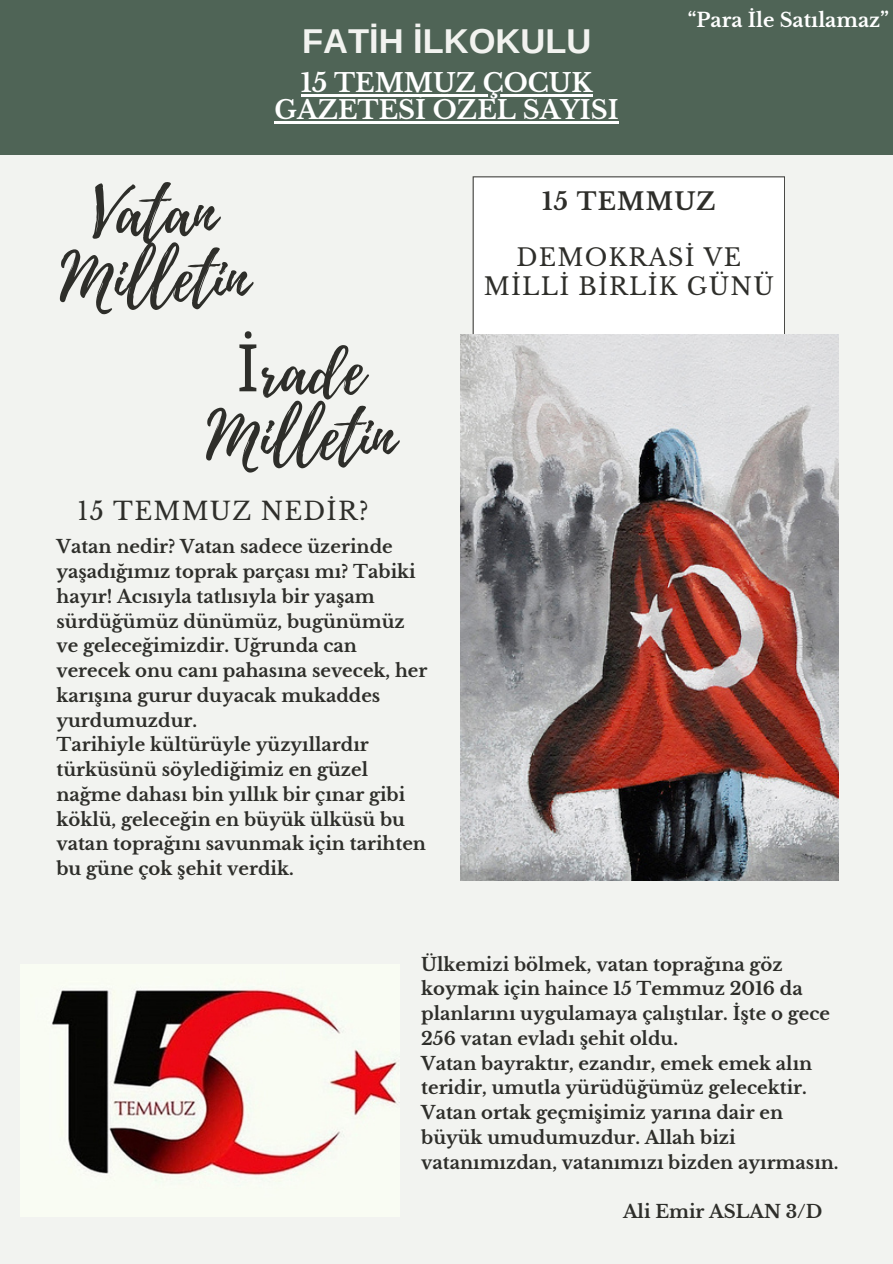
<style>
.page{position:relative;width:893px;height:1264px;background:#fff}
.page>*{position:absolute;margin:0;border:0;box-sizing:border-box;transform-origin:0 0}
.t1{font:65.55px/65.2px "Playlist Script";color:#2e2e2a;text-align:center}
.t2{font:700 34.5px "Arimo";color:#f2f3f0}
.t3{font:700 25.5px/27px "Libre Baskerville";color:#fff;text-align:center}
.t4{font:24.75px "Libre Baskerville";letter-spacing:.05em;color:#2e2e2a}
.t5{font:23.85px/28.2px "Libre Baskerville";letter-spacing:.05em;color:#2e2e2a;text-align:center}
.t6{font:700 23.85px "Libre Baskerville";letter-spacing:.05em;color:#2e2e2a}
.t7{font:700 19.5px "Libre Baskerville";color:#fff}
.t8{font:700 18px/24.8px "Libre Baskerville";color:#2e2e2a}
.s1{font-family:"Noto Sans"}
</style>
<div class="page">
<div style="left:0;top:0;width:892px;height:1263px;background:#f2f3f0"></div>
<div style="left:0;top:0;width:892px;height:155px;background:#4f6456"></div>
<img style="left:460px;top:335px;width:378px;height:545px">
<svg style="left:472px;top:176px;width:313px;height:170px;fill:#fff"></svg>
<img style="left:40px;top:979px;width:357px;height:210px">
<hr style="left:301px;top:94px;width:291px;height:2px;background:#fff">
<hr style="left:274px;top:121px;width:344px;height:2px;background:#fff">
<p class="t2" style="left:302px;top:21px;width:291px">FATİH İLKOKULU</p>
<p class="t3" style="left:274px;top:70px;width:345px">15 TEMMUZ ÇOCUK<br>GAZETESİ ÖZEL SAYISI</p>
<p class="t7" style="left:687px;top:8px;width:203px">“Para İle Satılamaz”</p>
<p class="t1" style="left:60px;top:182px;width:190px">Vatan<br>Milletin</p>
<p class="t6" style="left:542px;top:187px;width:175px">15 TEMMUZ</p>
<p class="t5" style="left:483px;top:244px;width:292px">DEMOKRASİ VE<br>MİLLİ BİRLİK GÜNÜ</p>
<p class="t1" style="left:206px;top:340px;width:190px"><span class="s1">İ</span>rade<br>Milletin</p>
<p class="t4" style="left:77px;top:496px;width:293px">15 TEMMUZ NEDİR?</p>
<p class="t8" style="left:56px;top:534px;width:372px">Vatan nedir? Vatan sadece üzerinde yaşadığımız toprak parçası mı? Tabiki hayır! Acısıyla tatlısıyla bir yaşam sürdüğümüz dünümüz, bugünümüz ve geleceğimizdir. Uğrunda can verecek onu canı pahasına sevecek, her karışına gurur duyacak mukaddes yurdumuzdur.</p>
<p class="t8" style="left:56px;top:732px;width:371px">Tarihiyle kültürüyle yüzyıllardır türküsünü söylediğimiz en güzel nağme dahası bin yıllık bir çınar gibi köklü, geleceğin en büyük ülküsü bu vatan toprağını savunmak için tarihten bu güne çok şehit verdik.</p>
<p class="t8" style="left:421px;top:951px;width:410px">Ülkemizi bölmek, vatan toprağına göz koymak için haince 15 Temmuz 2016 da planlarını uygulamaya çalıştılar. İşte o gece 256 vatan evladı şehit oldu.</p>
<p class="t8" style="left:421px;top:1050px;width:419px">Vatan bayraktır, ezandır, emek emek alın teridir, umutla yürüdüğümüz gelecektir.<br>Vatan ortak geçmişimiz yarına dair en büyük umudumuzdur. Allah bizi vatanımızdan, vatanımızı bizden ayırmasın.</p>
<p class="t8" style="left:623px;top:1199px;width:201px">Ali Emir ASLAN 3/D</p>
</div>
